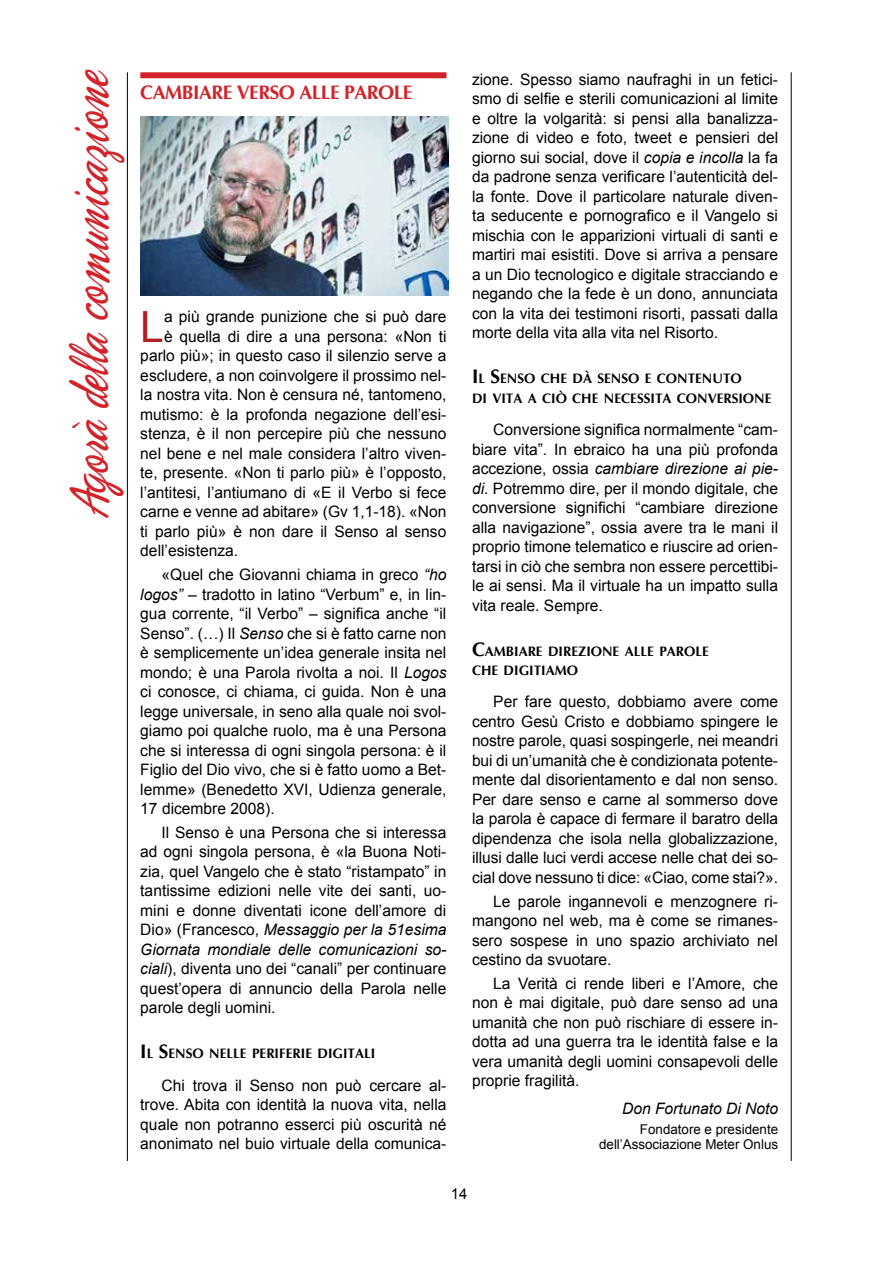
<style>
.page{position:relative;width:893px;height:1263px;background:#fff}
.page>*{position:absolute;margin:0;border:0;box-sizing:border-box;transform-origin:0 0}
.t1{font:57px "Phoenix Script FLF";color:#d2232a;scale:.7 1}
.t2{font:43.05px "Arial";color:#b41d21}
.t3{font:700 19.5px "Optima";letter-spacing:-.025em;color:#d2232a}
.t4{font:15.75px/19.5px "Arial";color:#000;text-align:justify}
.t5{font:italic 15.75px "Arial";color:#000}
.t6{font:15px "Arial";color:#000}
.t7{font:700 13.65px/19.5px "Optima";color:#000}
.t8{font:13.5px/15px "Arial";color:#000;text-align:right}
.s1{font-style:italic}
.s2{font-size:19.5px}
</style>
<div class="page">
<hr style="left:791px;top:72px;width:1px;height:1089px;background:#000">
<hr style="left:127px;top:72px;width:1px;height:1089px;background:#000">
<div style="left:140px;top:72px;width:306px;height:6px;background:#d2232a"></div>
<img style="left:140px;top:116px;width:308px;height:179px">
<h1 class="t1" style="left:60px;top:519px;width:644px;rotate:-90deg">Agorà della comunicazione</h1>
<p class="t3" style="left:140px;top:80px;width:274px">CAMBIARE VERSO ALLE PAROLE</p>
<h2 class="t2" style="left:140px;top:297px;width:25px">L</h2>
<p class="t4" style="left:164px;top:307px;width:284px">a più grande punizione che si può dare</p>
<p class="t4" style="left:164px;top:326px;width:284px">è quella di dire a una persona: «Non ti</p>
<p class="t4" style="left:140px;top:346px;width:308px">parlo più»; in questo caso il silenzio serve a</p>
<p class="t4" style="left:140px;top:365px;width:308px">escludere, a non coinvolgere il prossimo nel-</p>
<p class="t4" style="left:140px;top:385px;width:308px">la nostra vita. Non è censura né, tantomeno,</p>
<p class="t4" style="left:140px;top:404px;width:308px">mutismo: è la profonda negazione dell’esi-</p>
<p class="t4" style="left:140px;top:424px;width:308px">stenza, è il non percepire più che nessuno</p>
<p class="t4" style="left:140px;top:443px;width:308px">nel bene e nel male considera l’altro viven-</p>
<p class="t4" style="left:140px;top:463px;width:308px">te, presente. «Non ti parlo più» è l’opposto,</p>
<p class="t4" style="left:140px;top:482px;width:308px">l’antitesi, l’antiumano di «E il Verbo si fece</p>
<p class="t4" style="left:140px;top:502px;width:308px">carne e venne ad abitare» (Gv 1,1-18). «Non</p>
<p class="t4" style="left:140px;top:521px;width:308px">ti parlo più» è non dare il Senso al senso</p>
<p class="t4" style="left:140px;top:541px;width:99px">dell’esistenza.</p>
<p class="t4" style="left:140px;top:565px;width:308px;text-indent:21px">«Quel che Giovanni chiama in greco <span class="s1">“ho logos”</span> – tradotto in latino “Verbum” e, in lin&shy;gua corrente, “il Verbo” – significa anche “il Senso”. (…) Il <span class="s1">Senso</span> che si è fatto carne non è semplicemente un’idea generale insita nel mondo; è una Parola rivolta a noi. Il <span class="s1">Logos </span>ci conosce, ci chiama, ci guida. Non è una legge universale, in seno alla quale noi svol&shy;giamo poi qualche ruolo, ma è una Persona che si interessa di ogni singola persona: è il Figlio del Dio vivo, che si è fatto uomo a Bet&shy;lemme» (Benedetto XVI, Udienza generale, 17 dicembre 2008).</p>
<p class="t4" style="left:140px;top:822px;width:308px;text-indent:21px">Il Senso è una Persona che si interessa ad ogni singola persona, è «la Buona Noti&shy;zia, quel Vangelo che è stato “ristampato” in tantissime edizioni nelle vite dei santi, uo&shy;mini e donne diventati icone dell’amore di Dio» (Francesco, <span class="s1">Messaggio per la 51esima Giornata mondiale delle comunicazioni so&shy;ciali</span>), diventa uno dei “canali” per continuare quest’opera di annuncio della Parola nelle parole degli uomini.</p>
<p class="t7" style="left:140px;top:1044px;width:235px"><span class="s2">I</span>L <span class="s2">S</span>ENSO NELLE PERIFERIE DIGITALI</p>
<p class="t4" style="left:140px;top:1075px;width:308px;text-indent:21px">Chi trova il Senso non può cercare al&shy;trove. Abita con identità la nuova vita, nella quale non potranno esserci più oscurità né anonimato nel buio virtuale della comunica-</p>
<p class="t4" style="left:472px;top:69px;width:308px">zione. Spesso siamo naufraghi in un fetici&shy;smo di selfie e sterili comunicazioni al limite e oltre la volgarità: si pensi alla banalizza&shy;zione di video e foto, tweet e pensieri del giorno sui social, dove il <span class="s1">copia e incolla</span> la fa da padrone senza verificare l’autenticità del&shy;la fonte. Dove il particolare naturale diven&shy;ta seducente e pornografico e il Vangelo si mischia con le apparizioni virtuali di santi e martiri mai esistiti. Dove si arriva a pensare a un Dio tecnologico e digitale stracciando e negando che la fede è un dono, annunciata con la vita dei testimoni risorti, passati dalla morte della vita alla vita nel Risorto.</p>
<p class="t7" style="left:472px;top:369px;width:301px"><span class="s2">I</span>L <span class="s2">S</span>ENSO CHE DÀ SENSO E CONTENUTO<br>DI VITA A CIÒ CHE NECESSITA CONVERSI ONE</p>
<p class="t4" style="left:472px;top:420px;width:308px;text-indent:21px">Conversione significa normalmente “cam&shy;biare vita”. In ebraico ha una più profonda accezione, ossia <span class="s1">cambiare direzione ai pie&shy;di</span>. Potremmo dire, per il mondo digitale, che conversione significhi “cambiare direzione alla navigazione”, ossia avere tra le mani il proprio timone telematico e riuscire ad orien&shy;tarsi in ciò che sembra non essere percettibi&shy;le ai sensi. Ma il virtuale ha un impatto sulla vita reale. Sempre.</p>
<p class="t7" style="left:472px;top:641px;width:238px"><span class="s2">C</span>AMBIARE DIREZIONE ALLE PAROLE<br>CHE DIGITIAMO</p>
<p class="t4" style="left:472px;top:692px;width:308px;text-indent:21px">Per fare questo, dobbiamo avere come centro Gesù Cristo e dobbiamo spingere le nostre parole, quasi sospingerle, nei meandri bui di un’umanità che è condizionata potente&shy;mente dal disorientamento e dal non senso.<br>Per dare senso e carne al sommerso dove la parola è capace di fermare il baratro della dipendenza che isola nella globalizzazione, illusi dalle luci verdi accese nelle chat dei so&shy;cial dove nessuno ti dice: «Ciao, come stai?».</p>
<p class="t4" style="left:472px;top:891px;width:308px;text-indent:21px">Le parole ingannevoli e menzognere ri&shy;mangono nel web, ma è come se rimanes&shy;sero sospese in uno spazio archiviato nel cestino da svuotare.</p>
<p class="t4" style="left:472px;top:973px;width:308px;text-indent:21px">La Verità ci rende liberi e l’Amore, che non è mai digitale, può dare senso ad una umanità che non può rischiare di essere in&shy;dotta ad una guerra tra le identità false e la vera umanità degli uomini consapevoli delle proprie fragilità.</p>
<p class="t5" style="left:622px;top:1099px;width:157px">Don Fortunato Di Noto</p>
<p class="t8" style="left:599px;top:1121px;width:181px">Fondatore e presidente dell’Associazione Meter Onlus</p>
<p class="t6" style="left:451px;top:1183px;width:18px">14</p>
</div>
